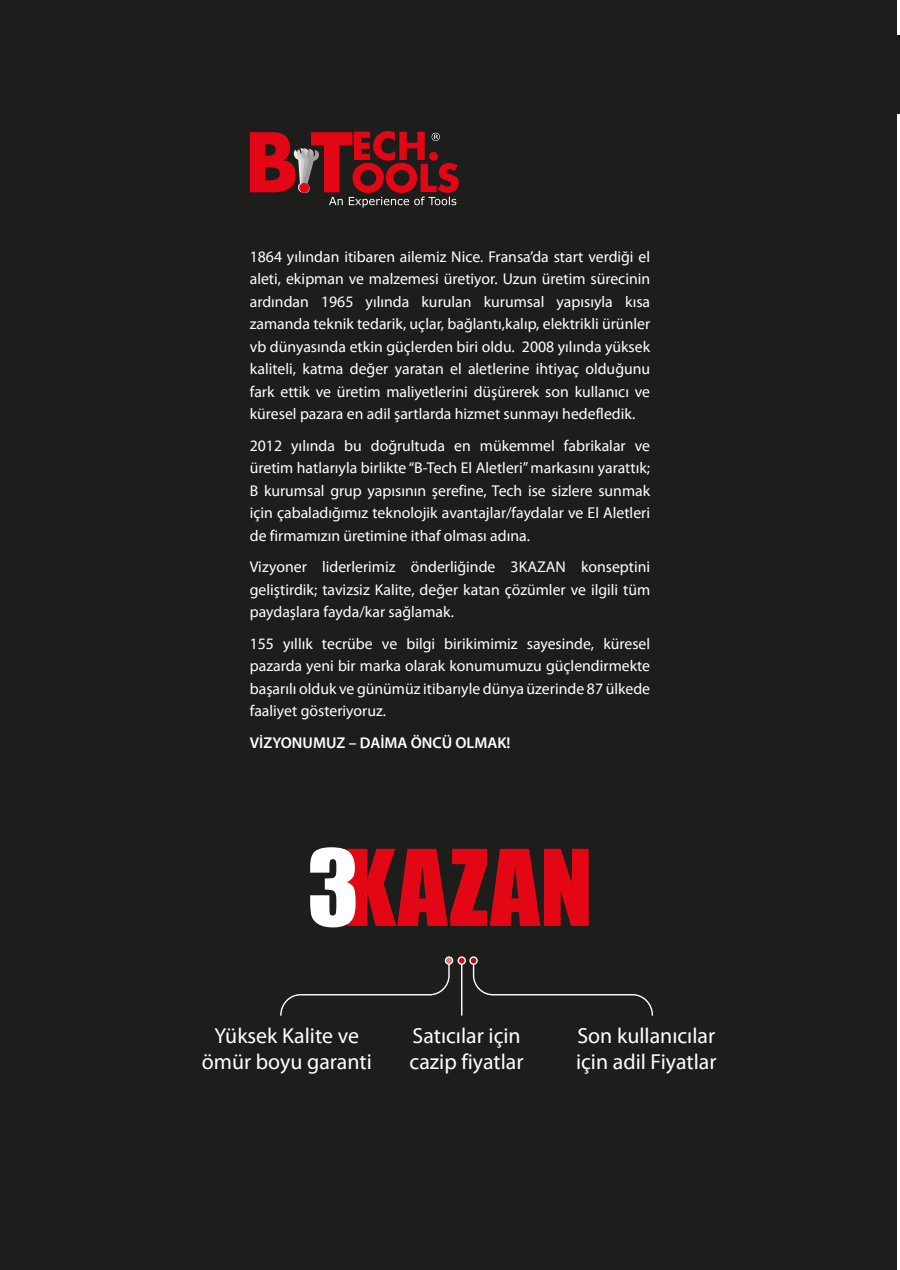
<style>
.page{position:relative;width:900px;height:1270px;background:#fff}
.page>*{position:absolute;margin:0;border:0;box-sizing:border-box;transform-origin:0 0}
.t1{font:97.5px "Impact";letter-spacing:.02em;color:#e30614}
.t2{font:21.9px/26.2px "Myriad Pro";color:#fff}
.t3{font:15.75px/22.5px "Myriad Pro";color:#fff;text-align:justify}
.t4{font:600 15.75px "Myriad Pro";color:#fff}
.s1{color:#fff}
</style>
<div class="page">
<div style="left:0;top:0;width:896px;height:1270px;background:#1d1d1b"></div>
<svg style="left:280px;top:956px;width:373px;height:59px"></svg>
<svg style="left:250px;top:131px;width:209px;height:76px"></svg>
<p class="t3" style="left:250px;top:245px;width:402px">1864 yılından itibaren ailemiz Nice. Fransa’da start verdiği el aleti, ekipman ve malzemesi üretiyor. Uzun üretim sürecinin ardından 1965 yılında kurulan kurumsal yapısıyla kısa zamanda teknik tedarik, uçlar, bağlantı,kalıp, elektrikli ürünler vb dünyasında etkin güçlerden biri oldu. 2008 yılında yüksek kaliteli, katma değer yaratan el aletlerine ihtiyaç olduğunu fark ettik ve üretim maliyetlerini düşürerek son kullanıcı ve küresel pazara en adil şartlarda hizmet sunmayı hedefledik.</p>
<p class="t3" style="left:250px;top:434px;width:402px">2012 yılında bu doğrultuda en mükemmel fabrikalar ve üretim hatlarıyla birlikte “B-Tech El Aletleri” markasını yarattık; B kurumsal grup yapısının şerefine, Tech ise sizlere sunmak için çabaladığımız teknolojik avantajlar/faydalar ve El Aletleri de firmamızın üretimine ithaf olması adına.</p>
<p class="t3" style="left:250px;top:555px;width:402px">Vizyoner liderlerimiz önderliğinde 3KAZAN konseptini geliştirdik; tavizsiz Kalite, değer katan çözümler ve ilgili tüm paydaşlara fayda/kar sağlamak.</p>
<p class="t3" style="left:250px;top:632px;width:402px">155 yıllık tecrübe ve bilgi birikimimiz sayesinde, küresel pazarda yeni bir marka olarak konumumuzu güçlendirmekte başarılı olduk ve günümüz itibarıyle dünya üzerinde 87 ülkede faaliyet gösteriyoruz.</p>
<p class="t4" style="left:250px;top:732px;width:262px">VİZYONUMUZ – DAİMA ÖNCÜ OLMAK!</p>
<h1 class="t1" style="left:307px;top:812px;width:287px"><span class="s1">3</span>KAZAN</h1>
<h2 class="t2" style="left:202px;top:1022px;width:171px;text-align:center">Yüksek Kalite ve ömür boyu garanti</h2>
<h2 class="t2" style="left:409px;top:1022px;width:116px">Satıcılar için cazip fiyatlar</h2>
<h2 class="t2" style="left:576px;top:1022px;width:142px">Son kullanıcılar için adil Fiyatlar</h2>
</div>
